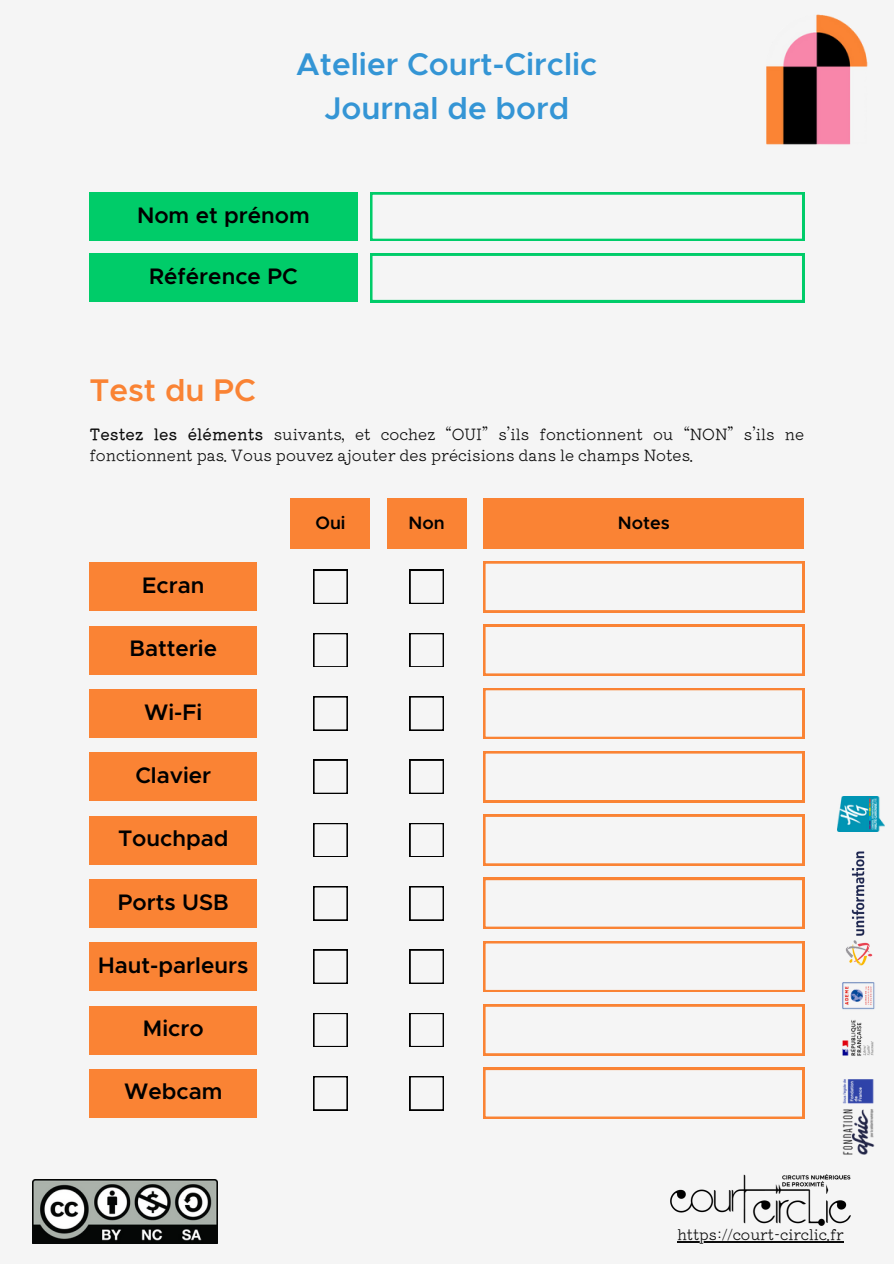
<style>
.page{position:relative;width:894px;height:1264px;background:#fff}
.page>*{position:absolute;margin:0;border:0;box-sizing:border-box;transform-origin:0 0}
.t1{font:600 31.5px/43.8px "Metropolis";color:#3495d5;text-align:center}
.t2{font:600 31.5px "Metropolis";color:#fa8334}
.t3{font:600 22.5px "Metropolis";color:#000}
.t4{font:600 18px "Metropolis";color:#000}
.t5{font:300 15.75px/21.3px "Kiwi Maru";color:#0c0c0c}
.t6{font:300 15px "Kiwi Maru";color:#0c0c0c}
.s1{font-weight:500}
</style>
<div class="page">
<div style="left:0;top:0;width:893px;height:1263px;background:#f5f5f5"></div>
<img style="left:766px;top:14px;width:102px;height:131px">
<img style="left:670px;top:1174px;width:180px;height:51px">
<div style="left:89px;top:192px;width:268px;height:49px;background:#00cc69"></div>
<svg style="left:370px;top:192px;width:434px;height:49px"></svg>
<div style="left:89px;top:254px;width:268px;height:48px;background:#00cc69"></div>
<svg style="left:370px;top:254px;width:434px;height:48px"></svg>
<div style="left:89px;top:626px;width:168px;height:48px;background:#fa8334"></div>
<div style="left:89px;top:562px;width:168px;height:49px;background:#fa8334"></div>
<div style="left:291px;top:498px;width:79px;height:51px;background:#fa8334"></div>
<div style="left:387px;top:498px;width:79px;height:51px;background:#fa8334"></div>
<div style="left:483px;top:498px;width:321px;height:51px;background:#fa8334"></div>
<svg style="left:313px;top:633px;width:34px;height:34px"></svg>
<svg style="left:313px;top:570px;width:34px;height:33px"></svg>
<svg style="left:409px;top:633px;width:34px;height:34px"></svg>
<svg style="left:409px;top:570px;width:34px;height:33px"></svg>
<svg style="left:483px;top:624px;width:321px;height:51px"></svg>
<svg style="left:483px;top:561px;width:321px;height:51px"></svg>
<div style="left:89px;top:689px;width:168px;height:48px;background:#fa8334"></div>
<svg style="left:313px;top:696px;width:34px;height:34px"></svg>
<svg style="left:409px;top:696px;width:34px;height:34px"></svg>
<svg style="left:483px;top:688px;width:321px;height:50px"></svg>
<div style="left:89px;top:752px;width:168px;height:49px;background:#fa8334"></div>
<svg style="left:313px;top:759px;width:34px;height:34px"></svg>
<svg style="left:409px;top:759px;width:34px;height:34px"></svg>
<svg style="left:483px;top:751px;width:321px;height:51px"></svg>
<div style="left:89px;top:815px;width:168px;height:49px;background:#fa8334"></div>
<svg style="left:313px;top:823px;width:34px;height:33px"></svg>
<svg style="left:409px;top:823px;width:34px;height:33px"></svg>
<svg style="left:483px;top:814px;width:321px;height:51px"></svg>
<div style="left:89px;top:879px;width:168px;height:48px;background:#fa8334"></div>
<svg style="left:313px;top:886px;width:34px;height:34px"></svg>
<svg style="left:409px;top:886px;width:34px;height:34px"></svg>
<svg style="left:483px;top:878px;width:321px;height:50px"></svg>
<div style="left:89px;top:942px;width:168px;height:48px;background:#fa8334"></div>
<svg style="left:313px;top:949px;width:34px;height:34px"></svg>
<svg style="left:409px;top:949px;width:34px;height:34px"></svg>
<svg style="left:483px;top:941px;width:321px;height:50px"></svg>
<div style="left:89px;top:1005px;width:168px;height:49px;background:#fa8334"></div>
<svg style="left:313px;top:1013px;width:34px;height:33px"></svg>
<svg style="left:409px;top:1013px;width:34px;height:33px"></svg>
<svg style="left:483px;top:1004px;width:321px;height:51px"></svg>
<div style="left:89px;top:1069px;width:168px;height:48px;background:#fa8334"></div>
<svg style="left:313px;top:1076px;width:34px;height:34px"></svg>
<svg style="left:409px;top:1076px;width:34px;height:34px"></svg>
<svg style="left:483px;top:1067px;width:321px;height:51px"></svg>
<hr style="left:677px;top:1241px;width:166px;height:1px;background:#0c0c0c">
<img style="left:842px;top:982px;width:33px;height:74px">
<img style="left:845px;top:851px;width:28px;height:115px">
<img style="left:837px;top:796px;width:47px;height:35px">
<img style="left:842px;top:1079px;width:32px;height:75px">
<img style="left:33px;top:1179px;width:184px;height:64px">
<h2 class="t1" style="left:296px;top:44px;width:303px">Atelier Court-Circlic<br>Journal de bord</h2>
<h2 class="t3" style="left:137px;top:205px;width:174px">Nom et prénom</h2>
<h2 class="t3" style="left:149px;top:266px;width:150px">Référence PC</h2>
<h2 class="t2" style="left:89px;top:376px;width:168px">Test du PC</h2>
<h2 class="t5" style="left:89px;top:422px;width:716px"><span class="s1">Testez les éléments</span> suivants, et cochez “OUI” s’ils fonctionnent ou “NON” s’ils ne fonctionnent pas. Vous pouvez ajouter des précisions dans le champs Notes.</h2>
<p class="t3" style="left:142px;top:575px;width:64px">Ecran</p>
<h1 class="t3" style="left:129px;top:638px;width:89px">Batterie</h1>
<h2 class="t3" style="left:144px;top:701px;width:60px">Wi-Fi</h2>
<h2 class="t3" style="left:135px;top:765px;width:77px">Clavier</h2>
<h2 class="t3" style="left:118px;top:828px;width:112px">Touchpad</h2>
<p class="t3" style="left:118px;top:891px;width:112px">Ports USB</p>
<h3 class="t3" style="left:98px;top:955px;width:151px">Haut-parleurs</h3>
<h3 class="t3" style="left:143px;top:1018px;width:62px">Micro</h3>
<h3 class="t3" style="left:124px;top:1081px;width:100px">Webcam</h3>
<h2 class="t4" style="left:315px;top:514px;width:32px">Oui</h2>
<h2 class="t4" style="left:408px;top:514px;width:38px">Non</h2>
<h2 class="t4" style="left:617px;top:514px;width:53px">Notes</h2>
<p class="t6" style="left:677px;top:1222px;width:168px">https://court-circlic.fr</p>
</div>
